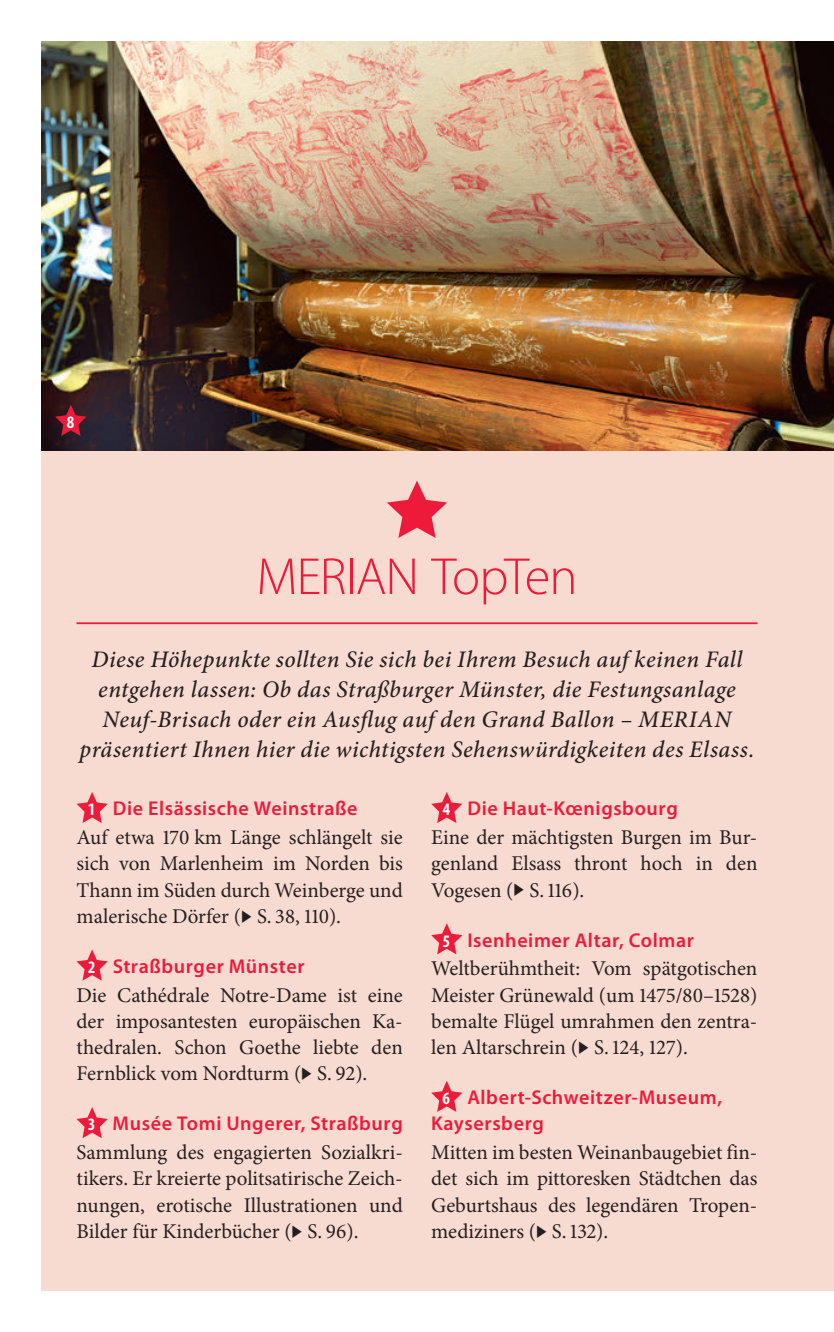
<style>
.page{position:relative;width:834px;height:1332px;background:#fff}
.page>*{position:absolute;margin:0;border:0;box-sizing:border-box;transform-origin:0 0}
.t1{font:300 52.5px "Myriad Pro";letter-spacing:-.02em;color:#ed1a3a}
.t2{font:italic 500 23.75px/30px "Minion Pro";letter-spacing:.02em;color:#231f20;text-align:center}
.t3{font:21px/26.2px "Minion Pro";color:#231f20;text-align:justify}
.t4{font:600 20px/26.2px "Myriad Pro";letter-spacing:.03em;color:#ed1a3a}
.t5{font:700 condensed 17.5px "Myriad Pro";color:#fff}
.s1{font-weight:700;font-stretch:condensed;font-size:17.5px;color:#fff}
</style>
<div class="page">
<div style="left:41px;top:41px;width:792px;height:1249px;background:#f7dad0"></div>
<hr style="left:76px;top:622px;width:681px;height:2px;background:#ed1a3a">
<svg style="left:76px;top:792px;width:32px;height:31px"></svg>
<svg style="left:76px;top:949px;width:32px;height:31px"></svg>
<svg style="left:76px;top:1107px;width:32px;height:31px"></svg>
<svg style="left:431px;top:792px;width:31px;height:31px"></svg>
<svg style="left:431px;top:923px;width:31px;height:31px"></svg>
<svg style="left:431px;top:1081px;width:31px;height:30px"></svg>
<svg style="left:387px;top:481px;width:60px;height:57px"></svg>
<img style="left:41px;top:41px;width:792px;height:409px">
<svg style="left:55px;top:405px;width:51px;height:34px"></svg>
<p class="t5" style="left:67px;top:411px;width:9px">8</p>
<p class="t1" style="left:256px;top:547px;width:322px">MERIA N TopTen</p>
<p class="t2" style="left:79px;top:644px;width:676px">Diese Höhepunkte sollten Sie sich bei Ihrem Besuch auf keinen Fall entgehen lassen: Ob das Straßburger Münster, die Festungsanlage Neuf-Brisach oder ein Ausflug auf den Grand Ballon – MERIAN präsentiert Ihnen hier die wichtigsten Sehenswürdigkeiten des Elsass.</p>
<p class="t4" style="left:89px;top:795px;width:270px"><span class="s1">1</span> Die Elsässische Weinstraße</p>
<p class="t3" style="left:76px;top:824px;width:327px">Auf etwa 170 km Länge schlängelt sie sich von Marlenheim im Norden bis Thann im Süden durch Weinberge und malerische Dörfer (◆ S. 38, 110).</p>
<p class="t4" style="left:88px;top:952px;width:217px"><span class="s1">2</span> Straßburger Münster</p>
<p class="t3" style="left:76px;top:981px;width:328px">Die Cathédrale Notre-Dame ist eine der imposantesten europäischen Ka&shy;thedralen. Schon Goethe liebte den Fernblick vom Nordturm (◆ S. 92).</p>
<p class="t4" style="left:89px;top:1110px;width:315px"><span class="s1">3</span> Musée Tomi Ungerer, Straßburg</p>
<p class="t3" style="left:76px;top:1139px;width:328px">Sammlung des engagierten Sozialkri&shy;tikers. Er kreierte politsatirische Zeich&shy;nungen, erotische Illustrationen und Bilder für Kinderbücher (◆ S. 96).</p>
<p class="t4" style="left:442px;top:795px;width:236px"><span class="s1">4</span> Die Haut-Kœnigsbourg</p>
<p class="t3" style="left:431px;top:824px;width:328px">Eine der mächtigsten Burgen im Bur&shy;genland Elsass thront hoch in den Vogesen (◆ S. 116).</p>
<p class="t4" style="left:443px;top:926px;width:252px"><span class="s1">5</span> Isenheimer Altar, Colmar</p>
<p class="t3" style="left:431px;top:955px;width:328px">Weltberühmtheit: Vom spätgotischen Meister Grünewald (um 1475/80–1528) bemalte Flügel umrahmen den zentra&shy;len Altarschrein (◆ S. 124, 127).</p>
<p class="t4" style="left:431px;top:1083px;width:292px;text-indent:11px"><span class="s1">6</span> Albert-Schweitzer-Museum,<br>Kaysersberg</p>
<p class="t3" style="left:431px;top:1139px;width:328px">Mitten im besten Weinanbaugebiet fin&shy;det sich im pittoresken Städtchen das Geburtshaus des legendären Tropen&shy;mediziners (◆ S. 132).</p>
</div>
